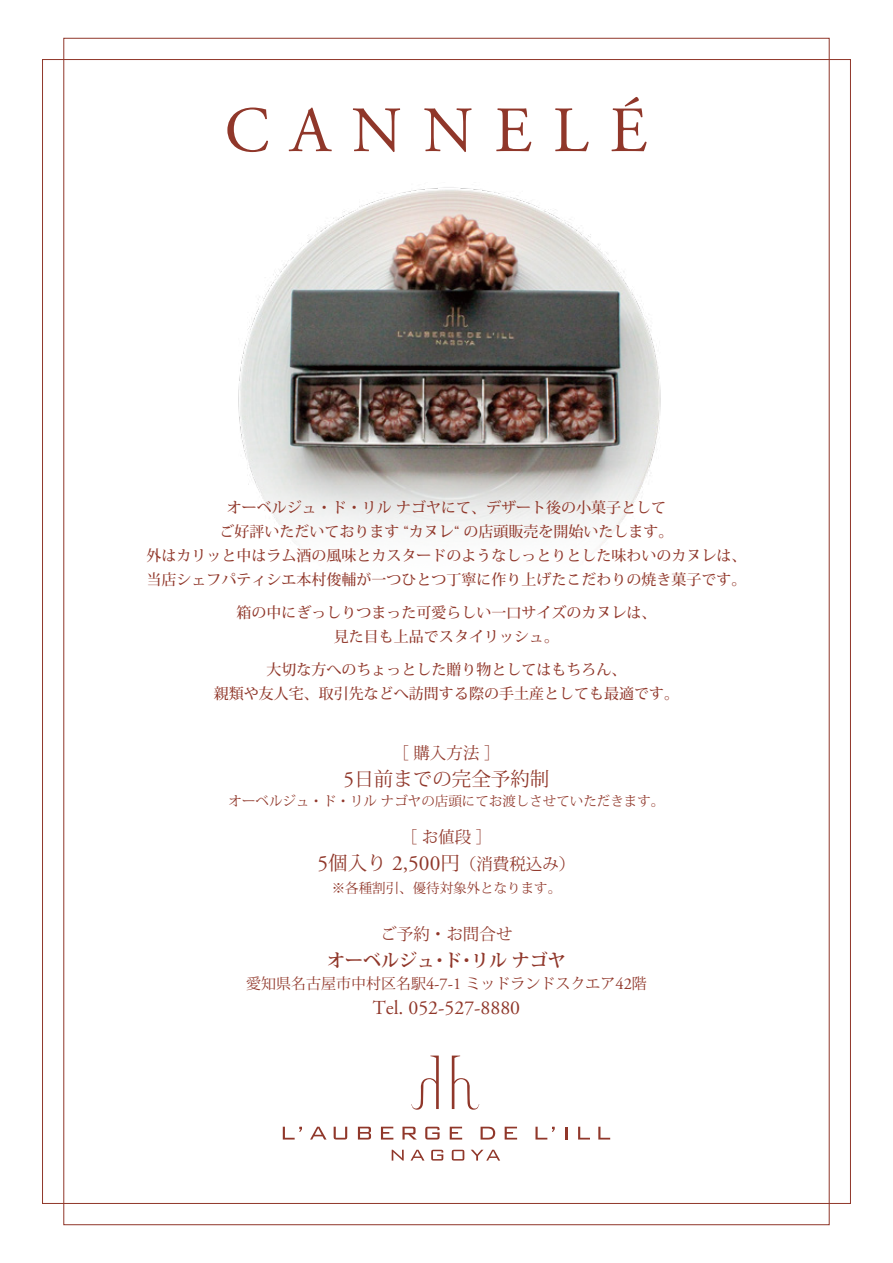
<style>
.page{position:relative;width:893px;height:1263px;background:#fff}
.page>*{position:absolute;margin:0;border:0;box-sizing:border-box;transform-origin:0 0}
.t1{font:64.35px "Adobe Garamond";letter-spacing:.325em;color:#90372a}
.t2{font:19.8px "Adobe Garamond";color:#90372a}
.t3{font:19.5px "Koz Min Pro";color:#90372a}
.t4{font:700 18px "Koz Min Pro";color:#90372a}
.t5{font:16.5px/27px "Koz Min Pro";color:#90372a;text-align:center}
.t6{font:500 15px/24px "Koz Min Pro";color:#90372a;text-align:center}
.t7{font:15px "Koz Min Pro";color:#90372a}
.t8{font:13.5px "Koz Min Pro";color:#90372a}
.s1{font-family:"Adobe Garamond";font-size:21.45px}
.s2{font-size:19.5px}
.s3{font-family:"Adobe Garamond";font-size:16.5px}
</style>
<div class="page">
<img style="left:238px;top:187px;width:423px;height:369px">
<svg style="left:411px;top:1055px;width:28px;height:55px"></svg>
<svg style="left:452px;top:1055px;width:27px;height:55px"></svg>
<svg style="left:283px;top:1127px;width:19px;height:12px"></svg>
<svg style="left:310px;top:1127px;width:17px;height:12px"></svg>
<svg style="left:334px;top:1127px;width:13px;height:12px"></svg>
<svg style="left:358px;top:1127px;width:13px;height:12px"></svg>
<svg style="left:381px;top:1127px;width:12px;height:12px"></svg>
<svg style="left:402px;top:1127px;width:14px;height:12px"></svg>
<svg style="left:425px;top:1127px;width:15px;height:12px"></svg>
<svg style="left:450px;top:1127px;width:12px;height:12px"></svg>
<svg style="left:481px;top:1127px;width:14px;height:12px"></svg>
<svg style="left:505px;top:1127px;width:12px;height:12px"></svg>
<svg style="left:535px;top:1127px;width:20px;height:12px"></svg>
<svg style="left:565px;top:1127px;width:2px;height:12px"></svg>
<svg style="left:578px;top:1127px;width:12px;height:12px"></svg>
<svg style="left:598px;top:1127px;width:12px;height:12px"></svg>
<svg style="left:392px;top:1150px;width:12px;height:10px"></svg>
<svg style="left:411px;top:1150px;width:13px;height:10px"></svg>
<svg style="left:431px;top:1150px;width:12px;height:10px"></svg>
<svg style="left:452px;top:1150px;width:12px;height:10px"></svg>
<svg style="left:471px;top:1150px;width:29px;height:10px"></svg>
<h1 class="t1" style="left:225px;top:96px;width:424px">CANNELÉ</h1>
<p class="t6" style="left:146px;top:495px;width:601px">オーベルジュ・ド・リルナゴヤにて、デザート後の小菓子として<br>ご好評いただいております “カヌレ“ の店頭販売を開始いたします。<br>外はカリッと中はラム酒の風味とカスタードのようなしっとりとした味わいのカヌレは、当店シェフパティシエ本村俊輔が一つひとつ丁寧に作り上げたこだわりの焼き菓子です。</p>
<p class="t6" style="left:236px;top:600px;width:421px">箱の中にぎっしりつまった可愛らしい一口サイズのカヌレは、見た目も上品でスタイリッシュ。</p>
<p class="t6" style="left:214px;top:657px;width:466px">大切な方へのちょっとした贈り物としてはもちろん、<br>親類や友人宅、取引先などへ訪問する際の手土産としても最適です。</p>
<p class="t5" style="left:392px;top:739px;width:110px">［購入方法］</p>
<h3 class="t3" style="left:344px;top:765px;width:207px"><span class="s1">5</span>日前までの完全予約制</h3>
<p class="t8" style="left:229px;top:791px;width:437px">オーベルジュ・ド・リルナゴヤの店頭にてお渡しさせていただきます。</p>
<p class="t5" style="left:318px;top:823px;width:259px">［お値段］<br><span class="s1">5</span><span class="s2">個入り</span> <span class="s1">2,500</span><span class="s2">円</span>（消費税込み）</p>
<p class="t8" style="left:332px;top:878px;width:231px">※各種割引、優待対象外となります。</p>
<p class="t5" style="left:380px;top:919px;width:134px">ご予約・お問合せ</p>
<p class="t4" style="left:327px;top:948px;width:240px">オーベルジュ･ド･リル ナゴヤ</p>
<p class="t7" style="left:246px;top:973px;width:402px">愛知県名古屋市中村区名駅<span class="s3">4-7-1</span> ミッドランドスクエア<span class="s3">42</span>階</p>
<h2 class="t2" style="left:373px;top:997px;width:149px">Tel. 052-527-8880</h2>
</div>
